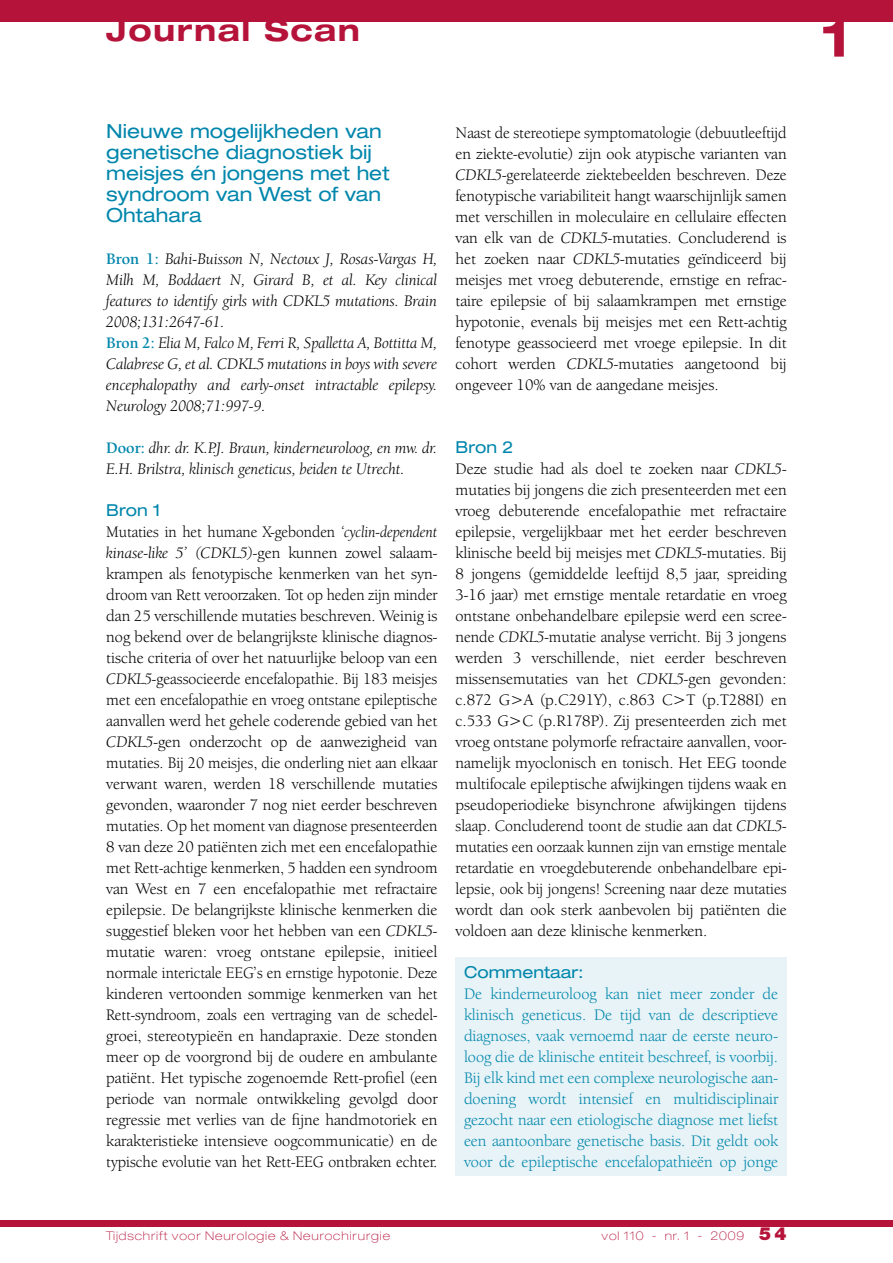
<style>
.page{position:relative;width:893px;height:1263px;background:#fff}
.page>*{position:absolute;margin:0;border:0;box-sizing:border-box;transform-origin:0 0}
.t1{font:700 expanded 52.5px "Helvetica Neue LT Std";color:#b51339}
.t2{font:700 expanded 30px "Helvetica Neue LT Std";letter-spacing:.05em;color:#b51339}
.t3{font:expanded 19.5px/21px "Helvetica Neue LT Std";color:#0086ac}
.t4{font:900 18px "Helvetica Neue LT Std";color:#b51339}
.t5{font:16.5px/21px "Berkeley Oldstyle IT Cby BT";color:#000;text-align:justify}
.t6{font:16.5px/21px "Berkeley Oldstyle IT Cby BT";color:#000;text-align:justify;scale:.95 1}
.t7{font:italic 16.5px/21px "Berkeley Oldstyle IT Cby BT";color:#000}
.t8{font:16.5px/21px "Berkeley Oldstyle IT Cby BT";color:#0086ac;text-align:justify}
.t9{font:expanded 16.5px "Helvetica Neue LT Std";color:#0086ac}
.t10{font:100 expanded 12px "Helvetica Neue LT Std";letter-spacing:.075em;color:#b51339}
.s1{font-weight:700;font-style:normal;color:#0086ac}
.s2{font-style:italic}
</style>
<div class="page">
<div style="left:0;top:1220px;width:893px;height:7px;background:#b51339"></div>
<div style="left:0;top:0;width:893px;height:21px;background:#b51339"></div>
<div style="left:455px;top:957px;width:332px;height:218px;background:#e7f3f6"></div>
<h2 class="t2" style="left:106px;top:11px;width:255px">Journal Scan</h2>
<p class="t3" style="left:106px;top:120px;width:285px">Nieuwe mogelijkheden van genetische diagnostiek bij meisjes én jongens met het syndroom van West of van<br>Ohtahara</p>
<p class="t7" style="left:106px;top:248px;width:333px"><span class="s1">Bron 1:</span> Bahi-Buisson N, Nectoux J, Rosas-Vargas H, Milh M, Boddaert N, Girard B, et al. Key clinical features to identify girls with CDKL5 mutations. Brain 2008;131:2647-61.<br><span class="s1">Bron 2:</span> Elia M, Falco M, Ferri R, Spalletta A, Bottitta M, Calabrese G, et al. CDKL5 mutations in boys with severe encephalopathy and early-onset intractable epilepsy.<br>Neurology 2008;71:997-9.</p>
<p class="t7" style="left:106px;top:437px;width:333px"><span class="s1">Door:</span> dhr. dr. K.P.J. Braun, kinderneuroloog, en mw. dr.<br>E.H. Brilstra, klinisch geneticus, beiden te Utrecht.</p>
<p class="t9" style="left:106px;top:500px;width:56px">Bron 1</p>
<p class="t6" style="left:106px;top:521px;width:350px">Mutaties in het humane X-gebonden <span class="s2">‘cyclin-dependent kinase-like 5’ (CDKL5)</span>-gen kunnen zowel salaam&shy;krampen als fenotypische kenmerken van het syn&shy;droom van Rett veroorzaken. Tot op heden zijn minder dan 25 verschillende mutaties beschreven. Weinig is nog bekend over de belangrijkste klinische diagnos&shy;tische criteria of over het natuurlijke beloop van een <span class="s2">CDKL5</span>-geassocieerde encefalopathie. Bij 183 meisjes met een encefalopathie en vroeg ontstane epileptische aanvallen werd het gehele coderende gebied van het <span class="s2">CDKL5</span>-gen onderzocht op de aanwezigheid van mutaties. Bij 20 meisjes, die onderling niet aan elkaar verwant waren, werden 18 verschillende mutaties gevonden, waaronder 7 nog niet eerder beschreven mutaties. Op het moment van diagnose presenteerden 8 van deze 20 patiënten zich met een encefalopathie met Rett-achtige kenmerken, 5 hadden een syndroom van West en 7 een encefalopathie met refractaire epilepsie. De belangrijkste klinische kenmerken die suggestief bleken voor het hebben van een <span class="s2">CDKL5</span>- mutatie waren: vroeg ontstane epilepsie, initieel normale interictale EEG’s en ernstige hypotonie. Deze kinderen vertoonden sommige kenmerken van het Rett-syndroom, zoals een vertraging van de schedel&shy;groei, stereotypieën en handapraxie. Deze stonden meer op de voorgrond bij de oudere en ambulante patiënt. Het typische zogenoemde Rett-profiel (een periode van normale ontwikkeling gevolgd door regressie met verlies van de fijne handmotoriek en karakteristieke intensieve oogcommunicatie) en de typische evolutie van het Rett-EEG ontbraken echter.</p>
<p class="t5" style="left:455px;top:122px;width:333px">Naast de stereotiepe symptomatologie (debuutleeftijd en ziekte-evolutie) zijn ook atypische varianten van <span class="s2">CDKL5</span>-gerelateerde ziektebeelden beschreven. Deze fenotypische variabiliteit hangt waarschijnlijk samen met verschillen in moleculaire en cellulaire effecten van elk van de <span class="s2">CDKL5</span>-mutaties. Concluderend is het zoeken naar <span class="s2">CDKL5</span>-mutaties geïndiceerd bij meisjes met vroeg debuterende, ernstige en refrac&shy;taire epilepsie of bij salaamkrampen met ernstige hypotonie, evenals bij meisjes met een Rett-achtig fenotype geassocieerd met vroege epilepsie. In dit cohort werden <span class="s2">CDKL5</span>-mutaties aangetoond bij ongeveer 10% van de aangedane meisjes.</p>
<p class="t9" style="left:455px;top:437px;width:60px">Bron 2</p>
<p class="t5" style="left:455px;top:458px;width:333px">Deze studie had als doel te zoeken naar <span class="s2">CDKL5</span>- mutaties bij jongens die zich presenteerden met een vroeg debuterende encefalopathie met refractaire epilepsie, vergelijkbaar met het eerder beschreven klinische beeld bij meisjes met <span class="s2">CDKL5</span>-mutaties. Bij 8 jongens (gemiddelde leeftijd 8,5 jaar, spreiding 3-16 jaar) met ernstige mentale retardatie en vroeg ontstane onbehandelbare epilepsie werd een scree&shy;nende <span class="s2">CDKL5</span>-mutatie analyse verricht. Bij 3 jongens werden 3 verschillende, niet eerder beschreven missensemutaties van het <span class="s2">CDKL5</span>-gen gevonden: c.872 G&gt;A (p.C291Y), c.863 C&gt;T (p.T288I) en c.533 G&gt;C (p.R178P). Zij presenteerden zich met vroeg ontstane polymorfe refractaire aanvallen, voor&shy;namelijk myoclonisch en tonisch. Het EEG toonde multifocale epileptische afwijkingen tijdens waak en pseudoperiodieke bisynchrone afwijkingen tijdens slaap. Concluderend toont de studie aan dat <span class="s2">CDKL5</span>- mutaties een oorzaak kunnen zijn van ernstige mentale retardatie en vroegdebuterende onbehandelbare epi&shy;lepsie, ook bij jongens! Screening naar deze mutaties wordt dan ook sterk aanbevolen bij patiënten die voldoen aan deze klinische kenmerken.</p>
<p class="t9" style="left:464px;top:962px;width:121px">Commentaar:</p>
<p class="t8" style="left:464px;top:983px;width:316px">De kinderneuroloog kan niet meer zonder de klinisch geneticus. De tijd van de descriptieve diagnoses, vaak vernoemd naar de eerste neuro&shy;loog die de klinische entiteit beschreef, is voorbij.<br>Bij elk kind met een complexe neurologische aan&shy;doening wordt intensief en multidisciplinair gezocht naar een etiologische diagnose met liefst een aantoonbare genetische basis. Dit geldt ook voor de epileptische encefalopathieën op jonge</p>
<p class="t10" style="left:106px;top:1228px;width:285px">Tijdschrift voor Neurologie &amp; Neurochirurgie</p>
<p class="t10" style="left:601px;top:1228px;width:144px">vol 110 - nr. 1 - 2009</p>
<p class="t4" style="left:759px;top:1222px;width:29px">54</p>
<h1 class="t1" style="left:821px;top:5px;width:31px">1</h1>
</div>
